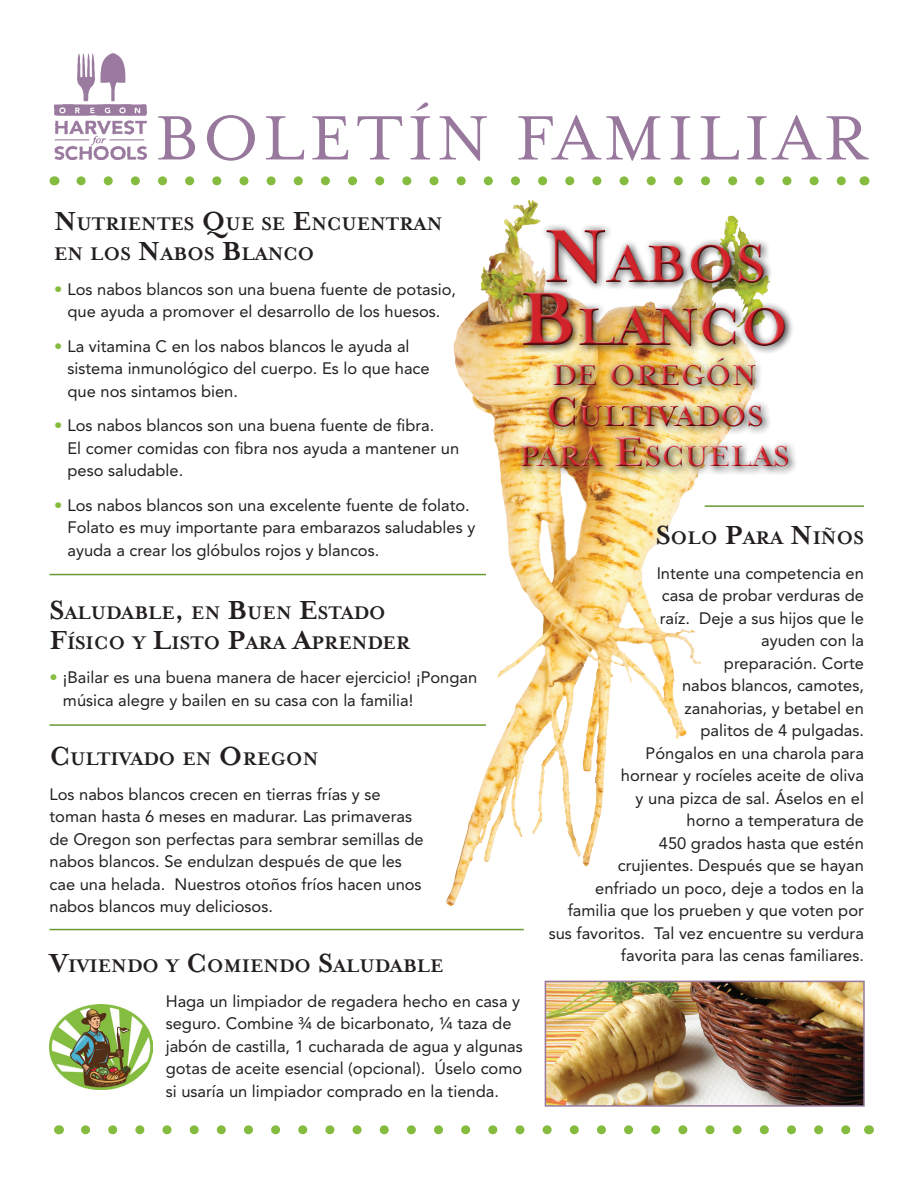
<style>
.page{position:relative;width:918px;height:1188px;background:#fff}
.page>*{position:absolute;margin:0;border:0;box-sizing:border-box;transform-origin:0 0}
.t1{font:72px "Mrs Eaves Smart Lig Roman";letter-spacing:.07em;color:#98799d}
.t2{font:700 60.9px/63px "Mrs Eaves";color:#d1232a;text-align:center}
.t3{font:700 33.6px/40.5px "Mrs Eaves";color:#d1232a;text-align:center}
.t4{font:700 21px/30px "Mrs Eaves";color:#231f20}
.t5{font:16.5px/22.5px "Avenir";color:#231f20}
.s1{font-family:"Mrs Eaves Roman"}
.s2{font-size:30px}
.s3{color:#85bc40}
.s4{font-size:87px}
.s5{font-size:48px}
</style>
<div class="page">
<img style="left:447px;top:200px;width:292px;height:705px">
<svg style="left:81px;top:176px;width:765px;height:9px"></svg>
<img style="left:54px;top:54px;width:93px;height:106px">
<div style="left:516px;top:224px;width:282px;height:253px;background:#231f20;opacity:.95"></div>
<div style="left:519px;top:229px;width:271px;height:240px;background:#231f20;opacity:.75"></div>
<svg style="left:86px;top:1125px;width:765px;height:9px"></svg>
<img style="left:50px;top:1004px;width:102px;height:86px">
<hr style="left:50px;top:574px;width:436px;height:1px;background:#699832">
<hr style="left:50px;top:929px;width:474px;height:1px;background:#699832">
<hr style="left:50px;top:724px;width:436px;height:2px;background:#699832">
<hr style="left:705px;top:505px;width:159px;height:2px;background:#699832">
<img style="left:548px;top:984px;width:314px;height:120px">
<div style="left:545px;top:981px;width:320px;height:126px;border:2px solid #98799d"></div>
<h1 class="t1" style="left:156px;top:101px;width:714px">BOLET<span class="s1">í</span>N FAMILIAR</h1>
<p class="t4" style="left:54px;top:209px;width:388px"><span class="s2">N</span>UTRIENTES <span class="s2">Q</span>UE SE <span class="s2">E</span>NCUENTRAN<br>EN LOS <span class="s2">N</span>ABOS <span class="s2">B</span>LANCO</p>
<p class="t5" style="left:54px;top:278px;width:404px;text-align:center"><span class="s3">•</span> Los nabos blancos son una buena fuente de potasio, que ayuda a promover el desarrollo de los huesos.</p>
<p class="t5" style="left:67px;top:335px;width:364px;text-indent:-13px"><span class="s3">•</span> La vitamina C en los nabos blancos le ayuda al sistema inmunológico del cuerpo. Es lo que hace que nos sintamos bien.</p>
<p class="t5" style="left:67px;top:414px;width:393px;text-indent:-13px"><span class="s3">•</span> Los nabos blancos son una buena fuente de fibra.<br>El comer comidas con fibra nos ayuda a mantener un peso saludable.</p>
<p class="t5" style="left:67px;top:494px;width:409px;text-indent:-13px"><span class="s3">•</span> Los nabos blancos son una excelente fuente de folato.<br>Folato es muy importante para embarazos saludables y ayuda a crear los glóbulos rojos y blancos.</p>
<h2 class="t2" style="left:520px;top:233px;width:271px"><span class="s4">N</span>ABOS<br><span class="s4">B</span>LANCO</h2>
<h3 class="t3" style="left:519px;top:356px;width:272px">DE OREGÓN<br><span class="s5">C</span> ULTIVADOS<br>PARA <span class="s5">E</span>SCUELAS</h3>
<p class="t4" style="left:656px;top:523px;width:210px"><span class="s2">S</span>OLO <span class="s2">P</span>ARA <span class="s2">N</span>IÑOS</p>
<p class="t5" style="left:549px;top:562px;width:317px;text-align:right">Intente una competencia en<br>casa de probar verduras de<br>raíz. Deje a sus hijos que le<br>ayuden con la<br>preparación. Corte<br>nabos blancos, camotes,<br>zanahorias, y betabel en<br>palitos de 4 pulgadas.<br>Póngalos en una charola para<br>hornear y rocíeles aceite de oliva<br>y una pizca de sal. Áselos en el<br>horno a temperatura de<br>450 grados hasta que estén<br>crujientes. Después que se hayan<br>enfriado un poco, deje a todos en la familia que los prueben y que voten por sus favoritos. Tal vez encuentre su verdura favorita para las cenas familiares.</p>
<p class="t4" style="left:50px;top:598px;width:362px"><span class="s2">S</span>ALUDABLE<span class="s2">,</span> EN <span class="s2">B</span>UEN <span class="s2">E</span>STADO<br><span class="s2">F</span>ÍSICO Y <span class="s2">L</span>ISTO <span class="s2">P</span>ARA <span class="s2">A</span>PRENDER</p>
<p class="t5" style="left:63px;top:666px;width:416px;text-indent:-13px"><span class="s3">•</span> ¡Bailar es una buena manera de hacer ejercicio! ¡Pongan música alegre y bailen en su casa con la familia!</p>
<p class="t4" style="left:50px;top:744px;width:269px"><span class="s2">C</span> ULTIVADO EN <span class="s2">O</span> REGON</p>
<p class="t5" style="left:50px;top:783px;width:376px">Los nabos blancos crecen en tierras frías y se toman hasta 6 meses en madurar. Las primaveras de Oregon son perfectas para sembrar semillas de nabos blancos. Se endulzan después de que les cae una helada. Nuestros otoños fríos hacen unos nabos blancos muy deliciosos.</p>
<p class="t4" style="left:50px;top:951px;width:396px"><span class="s2">V</span>IVIENDO Y <span class="s2">C</span> OMIENDO <span class="s2">S</span>ALUDABLE</p>
<p class="t5" style="left:166px;top:990px;width:359px">Haga un limpiador de regadera hecho en casa y seguro. Combine ¾ de bicarbonato, ¼ taza de jabón de castilla, 1 cucharada de agua y algunas gotas de aceite esencial (opcional). Úselo como si usaría un limpiador comprado en la tienda.</p>
</div>
